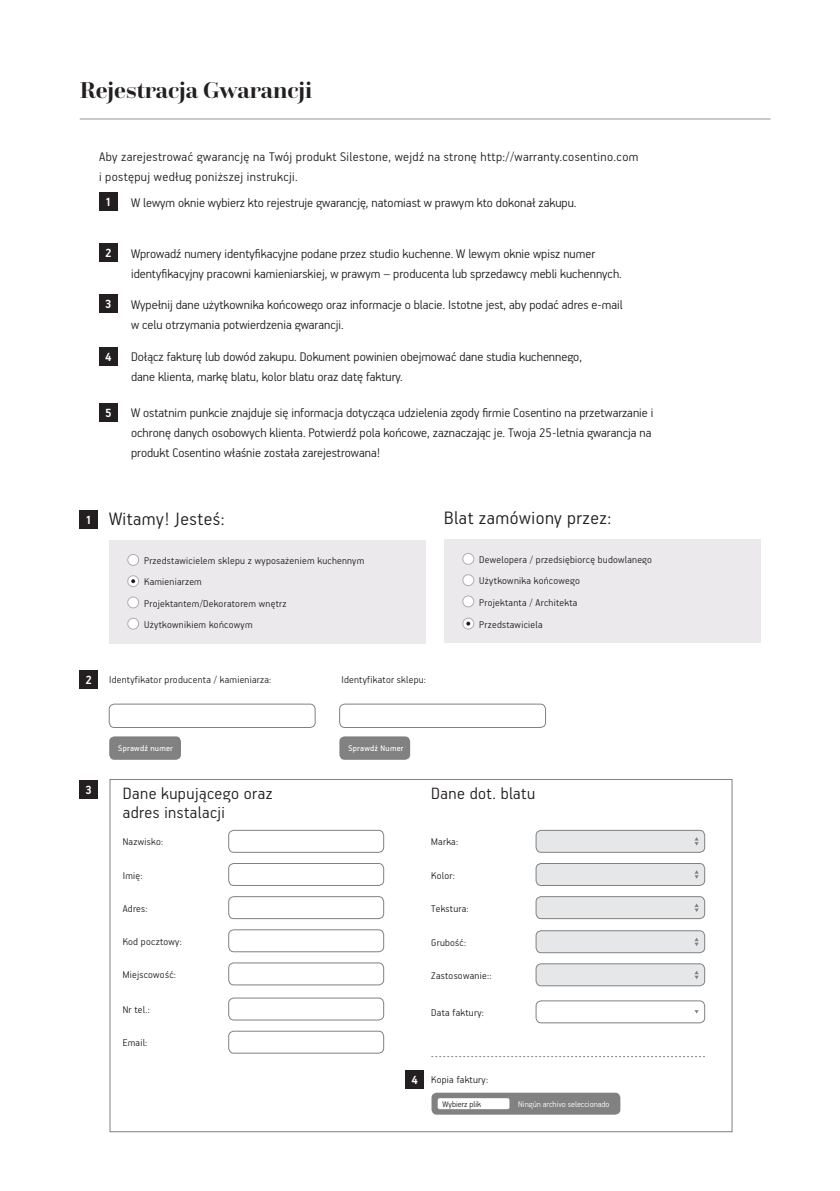
<style>
.page{position:relative;width:840px;height:1191px;background:#fff}
.page>*{position:absolute;margin:0;border:0;box-sizing:border-box;transform-origin:0 0}
.Texto_general{font:700 24px "Questa Grande";color:#231f20}
.PARRAFOS{font:300 20.2px "PF Handbook Pro";letter-spacing:.025em;color:#231f20}
.PARRAFOS-2{font:300 18.4px/18.4px "PF Handbook Pro";letter-spacing:.025em;color:#231f20}
.PARRAFOS-3{font:300 14px/20px "PF Handbook Pro";color:#231f20}
.PARRAFOS-4{font:300 14px/20px "PF Handbook Pro";letter-spacing:.025em;color:#231f20}
.PARRAFOS-5{font:700 13.2px "PF Handbook Pro";color:#fff}
.PARRAFOS-6{font:300 11px "PF Handbook Pro";letter-spacing:.025em;color:#231f20}
.PARRAFOS-7{font:300 9.2px "PF Handbook Pro";color:#fff}
.PARRAFOS-8{font:9.2px "PF Handbook Pro";letter-spacing:.025em;color:#fff}
.PARRAFOS-9{font:300 9.2px "PF Handbook Pro";color:#231f20}
</style>
<div class="page">
<hr style="left:80px;top:118px;width:690px;height:1px;background:#939598">
<div style="left:99px;top:192px;width:18px;height:18px;background:#231f20"></div>
<div style="left:80px;top:510px;width:18px;height:18px;background:#231f20"></div>
<div style="left:99px;top:243px;width:18px;height:18px;background:#231f20"></div>
<div style="left:80px;top:670px;width:18px;height:19px;background:#231f20"></div>
<div style="left:99px;top:295px;width:18px;height:18px;background:#231f20"></div>
<div style="left:80px;top:780px;width:18px;height:18px;background:#231f20"></div>
<div style="left:99px;top:347px;width:18px;height:18px;background:#231f20"></div>
<div style="left:405px;top:1070px;width:18px;height:19px;background:#231f20"></div>
<div style="left:99px;top:403px;width:18px;height:18px;background:#231f20"></div>
<div style="left:109px;top:540px;width:316px;height:103px;background:#ebe9eb"></div>
<div style="left:128px;top:554px;width:10px;height:11px;background:#fff;border-radius:50%"></div>
<div style="left:127px;top:554px;width:12px;height:11px;border:1px solid #aeafb3;border-radius:50%"></div>
<svg style="left:128px;top:576px;width:10px;height:10px"></svg>
<div style="left:127px;top:575px;width:12px;height:12px;border:1px solid #aeafb3;border-radius:50%"></div>
<div style="left:128px;top:597px;width:10px;height:11px;background:#fff;border-radius:50%"></div>
<div style="left:127px;top:597px;width:12px;height:11px;border:1px solid #aeafb3;border-radius:50%"></div>
<div style="left:128px;top:618px;width:10px;height:11px;background:#fff;border-radius:50%"></div>
<div style="left:127px;top:618px;width:12px;height:11px;border:1px solid #aeafb3;border-radius:50%"></div>
<svg style="left:131px;top:579px;width:4px;height:4px"></svg>
<div style="left:109px;top:736px;width:72px;height:24px;background:#818181;border-radius:5px"></div>
<div style="left:339px;top:736px;width:71px;height:24px;background:#818181;border-radius:5px"></div>
<div style="left:109px;top:704px;width:206px;height:23px;border:1px solid #818181;border-radius:5px"></div>
<div style="left:339px;top:704px;width:206px;height:23px;border:1px solid #818181;border-radius:5px"></div>
<div style="left:228px;top:830px;width:155px;height:22px;border:1px solid #818181;border-radius:5px"></div>
<div style="left:535px;top:830px;width:169px;height:22px;background:#e6e7e9;border-radius:5px"></div>
<div style="left:535px;top:830px;width:169px;height:22px;border:1px solid #818181;border-radius:5px"></div>
<div style="left:228px;top:863px;width:155px;height:22px;border:1px solid #818181;border-radius:5px"></div>
<div style="left:535px;top:863px;width:169px;height:22px;background:#e6e7e9;border-radius:5px"></div>
<div style="left:535px;top:863px;width:169px;height:22px;border:1px solid #818181;border-radius:5px"></div>
<div style="left:228px;top:896px;width:155px;height:23px;border:1px solid #818181;border-radius:5px"></div>
<div style="left:535px;top:896px;width:169px;height:22px;background:#e6e7e9;border-radius:5px"></div>
<div style="left:535px;top:896px;width:169px;height:23px;border:1px solid #818181;border-radius:5px"></div>
<div style="left:535px;top:930px;width:169px;height:22px;background:#e6e7e9;border-radius:5px"></div>
<div style="left:535px;top:930px;width:169px;height:23px;border:1px solid #818181;border-radius:5px"></div>
<div style="left:535px;top:963px;width:169px;height:22px;background:#e6e7e9;border-radius:5px"></div>
<div style="left:535px;top:963px;width:169px;height:23px;border:1px solid #818181;border-radius:5px"></div>
<div style="left:228px;top:929px;width:155px;height:23px;border:1px solid #818181;border-radius:5px"></div>
<div style="left:535px;top:1000px;width:169px;height:23px;border:1px solid #818181;border-radius:5px"></div>
<div style="left:228px;top:962px;width:155px;height:23px;border:1px solid #818181;border-radius:5px"></div>
<div style="left:228px;top:997px;width:155px;height:23px;border:1px solid #818181;border-radius:5px"></div>
<div style="left:228px;top:1031px;width:155px;height:22px;border:1px solid #818181;border-radius:5px"></div>
<div style="left:431px;top:1092px;width:189px;height:22px;background:#818181;border-radius:5px"></div>
<div style="left:437px;top:1098px;width:72px;height:11px;background:#fff;border-radius:2px"></div>
<svg style="left:694px;top:837px;width:4px;height:8px"></svg>
<svg style="left:694px;top:870px;width:4px;height:8px"></svg>
<svg style="left:694px;top:903px;width:4px;height:9px"></svg>
<svg style="left:694px;top:938px;width:4px;height:8px"></svg>
<svg style="left:694px;top:971px;width:4px;height:8px"></svg>
<svg style="left:431px;top:1056px;width:273px;height:1px"></svg>
<div style="left:444px;top:539px;width:316px;height:103px;background:#ebe9eb"></div>
<div style="left:462px;top:553px;width:11px;height:11px;background:#fff;border-radius:50%"></div>
<div style="left:462px;top:553px;width:11px;height:11px;border:1px solid #aeafb3;border-radius:50%"></div>
<div style="left:462px;top:574px;width:11px;height:11px;background:#fff;border-radius:50%"></div>
<div style="left:462px;top:574px;width:11px;height:12px;border:1px solid #aeafb3;border-radius:50%"></div>
<div style="left:462px;top:596px;width:11px;height:11px;background:#fff;border-radius:50%"></div>
<div style="left:462px;top:596px;width:11px;height:11px;border:1px solid #aeafb3;border-radius:50%"></div>
<svg style="left:462px;top:618px;width:11px;height:11px"></svg>
<div style="left:462px;top:618px;width:11px;height:11px;border:1px solid #aeafb3;border-radius:50%"></div>
<svg style="left:466px;top:621px;width:4px;height:4px"></svg>
<p class="Texto_general" style="left:80px;top:75px;width:234px">Rejestracja Gwarancji</p>
<p class="PARRAFOS-4" style="left:99px;top:146px;width:540px">Aby zarejestrować gwarancję na Twój produkt Silestone, wejdź na stronę http://warranty.cosentino.com i postępuj według poniższej instrukcji.</p>
<p class="PARRAFOS-5" style="left:105px;top:194px;width:8px">1</p>
<p class="PARRAFOS-5" style="left:105px;top:245px;width:8px">2</p>
<p class="PARRAFOS-5" style="left:105px;top:296px;width:8px">3</p>
<p class="PARRAFOS-5" style="left:105px;top:348px;width:8px">4</p>
<p class="PARRAFOS-5" style="left:105px;top:404px;width:8px">5</p>
<p class="PARRAFOS-3" style="left:131px;top:192px;width:447px">W lewym oknie wybierz kto rejestruje gwarancję, natomiast w prawym kto dokonał zakupu.</p>
<p class="PARRAFOS-3" style="left:131px;top:243px;width:465px">Wprowadź numery identyfikacyjne podane przez studio kuchenne. W lewym oknie wpisz numer</p>
<p class="PARRAFOS-3" style="left:131px;top:263px;width:492px">identyfikacyjny pracowni kamieniarskiej, w prawym – producenta lub sprzedawcy mebli kuchennych.</p>
<p class="PARRAFOS-3" style="left:131px;top:294px;width:493px">Wypełnij dane użytkownika końcowego oraz informacje o blacie. Istotne jest, aby podać adres e-mail</p>
<p class="PARRAFOS-3" style="left:131px;top:314px;width:214px">w celu otrzymania potwierdzenia gwarancji.</p>
<p class="PARRAFOS-3" style="left:131px;top:346px;width:452px">Dołącz fakturę lub dowód zakupu. Dokument powinien obejmować dane studia kuchennego,</p>
<p class="PARRAFOS-3" style="left:131px;top:366px;width:273px">dane klienta, markę blatu, kolor blatu oraz datę faktury.</p>
<p class="PARRAFOS-3" style="left:131px;top:402px;width:523px">W ostatnim punkcie znajduje się informacja dotycząca udzielenia zgody firmie Cosentino na przetwarzanie i ochronę danych osobowych klienta. Potwierdź pola końcowe, zaznaczając je. Twoja 25-letnia gwarancja na produkt Cosentino właśnie została zarejestrowana!</p>
<p class="PARRAFOS-5" style="left:85px;top:511px;width:8px">1</p>
<p class="PARRAFOS" style="left:109px;top:507px;width:117px">Witamy! Jesteś:</p>
<p class="PARRAFOS-6" style="left:144px;top:554px;width:221px">Przedstawicielem sklepu z wyposażeniem kuchennym</p>
<p class="PARRAFOS-6" style="left:144px;top:575px;width:59px">Kamieniarzem</p>
<p class="PARRAFOS-6" style="left:144px;top:596px;width:144px">Projektantem/Dekoratorem wnętrz</p>
<p class="PARRAFOS-6" style="left:144px;top:618px;width:110px">Użytkownikiem końcowym</p>
<p class="PARRAFOS-5" style="left:85px;top:672px;width:8px">2</p>
<p class="PARRAFOS-6" style="left:109px;top:673px;width:164px">Identyfikator producenta / kamieniarza:</p>
<p class="PARRAFOS-6" style="left:341px;top:673px;width:86px">Identyfikator sklepu:</p>
<p class="PARRAFOS" style="left:444px;top:506px;width:168px">Blat zamówiony przez:</p>
<p class="PARRAFOS-6" style="left:479px;top:553px;width:174px">Dewelopera / przedsiębiorcę budowlanego</p>
<p class="PARRAFOS-6" style="left:479px;top:574px;width:102px">Użytkownika końcowego</p>
<p class="PARRAFOS-6" style="left:479px;top:595px;width:100px">Projektanta / Architekta</p>
<p class="PARRAFOS-6" style="left:479px;top:617px;width:65px">Przedstawiciela</p>
<p class="PARRAFOS-5" style="left:85px;top:781px;width:8px">3</p>
<p class="PARRAFOS-8" style="left:118px;top:742px;width:56px">Sprawdź numer</p>
<p class="PARRAFOS-8" style="left:348px;top:742px;width:57px">Sprawdź Numer</p>
<p class="PARRAFOS-2" style="left:123px;top:784px;width:151px">Dane kupującego oraz adres instalacji</p>
<p class="PARRAFOS-6" style="left:123px;top:835px;width:42px">Nazwisko:</p>
<p class="PARRAFOS-6" style="left:431px;top:835px;width:28px">Marka:</p>
<p class="PARRAFOS-6" style="left:123px;top:868px;width:21px">Imię:</p>
<p class="PARRAFOS-6" style="left:431px;top:868px;width:25px">Kolor:</p>
<p class="PARRAFOS-6" style="left:123px;top:901px;width:26px">Adres:</p>
<p class="PARRAFOS-6" style="left:431px;top:901px;width:39px">Tekstura:</p>
<p class="PARRAFOS-6" style="left:431px;top:935px;width:36px">Grubość:</p>
<p class="PARRAFOS-6" style="left:431px;top:969px;width:62px">Zastosowanie::</p>
<p class="PARRAFOS-6" style="left:431px;top:1006px;width:54px">Data faktury:</p>
<p class="PARRAFOS-2" style="left:431px;top:784px;width:105px">Dane dot. blatu</p>
<p class="PARRAFOS-6" style="left:123px;top:935px;width:61px">Kod pocztowy:</p>
<p class="PARRAFOS-6" style="left:123px;top:968px;width:55px">Miejscowość:</p>
<p class="PARRAFOS-6" style="left:123px;top:1003px;width:29px">Nr tel.:</p>
<p class="PARRAFOS-6" style="left:123px;top:1036px;width:26px">Email:</p>
<p class="PARRAFOS-5" style="left:411px;top:1072px;width:8px">4</p>
<p class="PARRAFOS-6" style="left:431px;top:1072px;width:58px">Kopia faktury:</p>
<p class="PARRAFOS-9" style="left:442px;top:1098px;width:40px">Wybierz plik</p>
<p class="PARRAFOS-7" style="left:518px;top:1098px;width:93px">Ningún archivo seleccionado</p>
</div>
